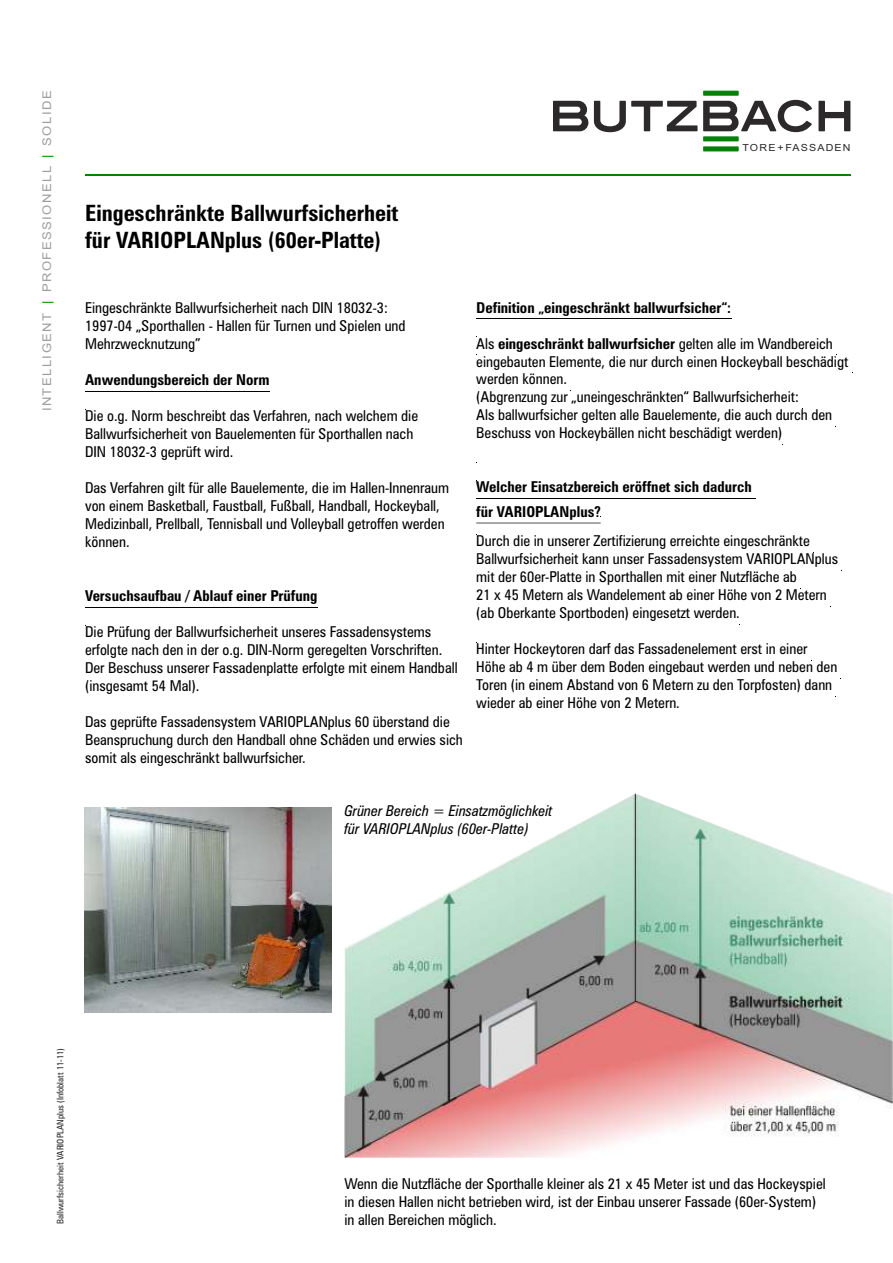
<style>
.page{position:relative;width:893px;height:1263px;background:#fff}
.page>*{position:absolute;margin:0;border:0;box-sizing:border-box;transform-origin:0 0}
.t1{font:700 condensed 22.5px/27px "Zurich BT";color:#000}
.t2{font:condensed 15px/18px "Zurich BT";color:#000}
.t3{font:700 condensed 15px/24.3px "Zurich BT";color:#000}
.t4{font:italic condensed 15px/18px "Zurich BT";color:#000}
.t5{font:12px "Arial";letter-spacing:.11em;color:#9e9e9e;scale:1.09 1}
.t6{font:12px "Arial";color:#058008;scale:1.09 1}
.t7{font:9.75px "Arial";letter-spacing:.11em;color:#2b2929;scale:1.09 1}
.t8{font:condensed 9px "Zurich BT";color:#2b2929}
.s1{font-weight:700}
</style>
<div class="page">
<img style="left:344px;top:793px;width:549px;height:365px">
<hr style="left:85px;top:174px;width:765px;height:2px;background:#058008">
<hr style="left:85px;top:391px;width:185px;height:1px;background:#000">
<hr style="left:85px;top:607px;width:232px;height:1px;background:#000">
<hr style="left:476px;top:319px;width:255px;height:1px;background:#000">
<hr style="left:476px;top:498px;width:279px;height:1px;background:#000">
<hr style="left:476px;top:523px;width:125px;height:1px;background:#000">
<img style="left:85px;top:807px;width:247px;height:205px">
<svg style="left:594px;top:101px;width:103px;height:31px"></svg>
<svg style="left:818px;top:101px;width:32px;height:30px"></svg>
<svg style="left:553px;top:101px;width:35px;height:30px"></svg>
<svg style="left:703px;top:91px;width:109px;height:60px"></svg>
<p class="t5" style="left:42px;top:146px;width:52px;rotate:-90deg">SOLIDE</p>
<p class="t6" style="left:42px;top:158px;width:5px;rotate:-90deg">|</p>
<p class="t5" style="left:42px;top:292px;width:117px;rotate:-90deg">PROFESSIONELL</p>
<p class="t6" style="left:42px;top:304px;width:5px;rotate:-90deg">|</p>
<p class="t5" style="left:42px;top:411px;width:92px;rotate:-90deg">INTELLIGENT</p>
<p class="t7" style="left:742px;top:144px;width:101px">TORE+FASSADEN</p>
<h1 class="t1" style="left:85px;top:202px;width:315px">Eingeschränkte Ballwurfsicherheit für VARIOPLANplus (60er-Platte)</h1>
<p class="t2" style="left:85px;top:300px;width:322px">Eingeschränkte Ballwurfsicherheit nach DIN 18032-3:<br>1997-04 „Sporthallen - Hallen für Turnen und Spielen und<br>Mehrzwecknutzung”</p>
<p class="t3" style="left:85px;top:369px;width:186px">Anwendungsbereich der Norm</p>
<p class="t2" style="left:85px;top:408px;width:335px">Die o.g. Norm beschreibt das Verfahren, nach welchem die<br>Ballwurfsicherheit von Bauelementen für Sporthallen nach<br>DIN 18032-3 geprüft wird.</p>
<p class="t2" style="left:85px;top:480px;width:366px">Das Verfahren gilt für alle Bauelemente, die im Hallen-Innenraum von einem Basketball, Faustball, Fußball, Handball, Hockeyball, Medizinball, Prellball, Tennisball und Volleyball getroffen werden können.</p>
<p class="t3" style="left:85px;top:585px;width:234px">Versuchsaufbau / Ablauf einer Prüfung</p>
<p class="t2" style="left:85px;top:624px;width:374px">Die Prüfung der Ballwurfsicherheit unseres Fassadensystems erfolgte nach den in der o.g. DIN-Norm geregelten Vorschriften.<br>Der Beschuss unserer Fassadenplatte erfolgte mit einem Handball (insgesamt 54 Mal).</p>
<p class="t2" style="left:85px;top:714px;width:379px">Das geprüfte Fassadensystem VARIOPLANplus 60 überstand die<br>Beanspruchung durch den Handball ohne Schäden und erwies sich somit als eingeschränkt ballwurfsicher.</p>
<p class="t3" style="left:476px;top:296px;width:256px">Definition „eingeschränkt ballwurfsicher“:</p>
<p class="t2" style="left:476px;top:336px;width:374px">Als <span class="s1">eingeschränkt ballwurfsicher</span> gelten alle im Wandbereich eingebauten Elemente, die nur durch einen Hockeyball beschädigt werden können.<br>(Abgrenzung zur „uneingeschränkten“ Ballwurfsicherheit:<br>Als ballwurfsicher gelten alle Bauelemente, die auch durch den Beschuss von Hockeybällen nicht beschädigt werden)</p>
<p class="t3" style="left:476px;top:476px;width:277px">Welcher Einsatzbereich eröffnet sich dadurch für VARIOPLANplus?</p>
<p class="t2" style="left:476px;top:533px;width:363px">Durch die in unserer Zertifizierung erreichte eingeschränkte Ballwurfsicherheit kann unser Fassadensystem VARIOPLANplus mit der 60er-Platte in Sporthallen mit einer Nutzfläche ab<br>21 x 45 Metern als Wandelement ab einer Höhe von 2 Metern (ab Oberkante Sportboden) eingesetzt werden.</p>
<p class="t2" style="left:476px;top:641px;width:363px">Hinter Hockeytoren darf das Fassadenelement erst in einer Höhe ab 4 m über dem Boden eingebaut werden und neben den Toren (in einem Abstand von 6 Metern zu den Torpfosten) dann wieder ab einer Höhe von 2 Metern.</p>
<p class="t4" style="left:344px;top:803px;width:210px">Grüner Bereich = Einsatzmöglichkeit für VARIOPLANplus (60er-Platte)</p>
<p class="t8" style="left:57px;top:1224px;width:177px;rotate:-90deg">Ballwurfsicherheit VARIOPLANplus (Infoblatt 11-11)</p>
<p class="t2" style="left:344px;top:1176px;width:483px">Wenn die Nutzfläche der Sporthalle kleiner als 21 x 45 Meter ist und das Hockeyspiel in diesen Hallen nicht betrieben wird, ist der Einbau unserer Fassade (60er-System) in allen Bereichen möglich.</p>
</div>
